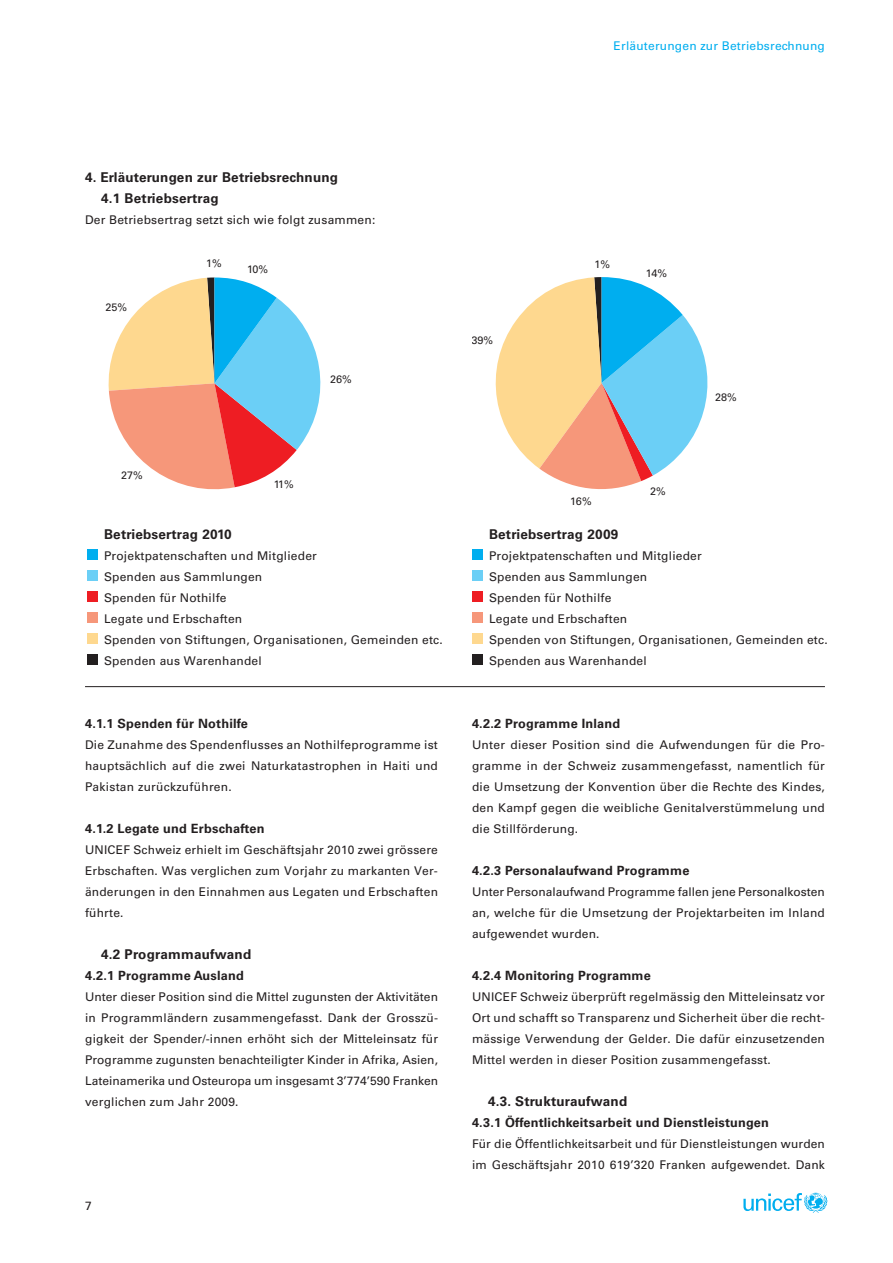
<style>
.page{position:relative;width:893px;height:1263px;background:#fff}
.page>*{position:absolute;margin:0;border:0;box-sizing:border-box;transform-origin:0 0}
.t1{font:700 13.5px/21px "Univers LT Std";letter-spacing:.015em;color:#231f20}
.t2{font:700 12.75px "Univers LT Std";letter-spacing:.015em;color:#231f20}
.t3{font:12px/21px "Univers LT Std";letter-spacing:.015em;color:#231f20;text-align:justify}
.t4{font:12px "Univers LT Std";letter-spacing:.015em;color:#00aeef}
.t5{font:10.8px "Univers LT";color:#231f20}
</style>
<div class="page">
<svg style="left:743px;top:1193px;width:84px;height:20px"></svg>
<svg style="left:495px;top:277px;width:213px;height:212px"></svg>
<svg style="left:108px;top:277px;width:213px;height:213px"></svg>
<div style="left:87px;top:549px;width:11px;height:11px;background:#00aeef"></div>
<div style="left:87px;top:570px;width:11px;height:11px;background:#6bcff6"></div>
<div style="left:87px;top:591px;width:11px;height:11px;background:#ee1d23"></div>
<div style="left:87px;top:612px;width:11px;height:11px;background:#f6977a"></div>
<div style="left:87px;top:633px;width:11px;height:11px;background:#fed88f"></div>
<div style="left:87px;top:654px;width:11px;height:11px;background:#231f20"></div>
<div style="left:472px;top:549px;width:11px;height:11px;background:#00aeef"></div>
<div style="left:472px;top:570px;width:11px;height:11px;background:#6bcff6"></div>
<div style="left:472px;top:591px;width:11px;height:11px;background:#ee1d23"></div>
<div style="left:472px;top:612px;width:11px;height:11px;background:#f6977a"></div>
<div style="left:472px;top:633px;width:11px;height:11px;background:#fed88f"></div>
<div style="left:472px;top:654px;width:11px;height:11px;background:#231f20"></div>
<hr style="left:85px;top:686px;width:740px;height:1px;background:#231f20">
<p class="t4" style="left:614px;top:41px;width:213px">Erläuterungen zur Betriebsrechnung</p>
<p class="t1" style="left:101px;top:167px;width:239px;text-indent:-16px">4. Erläuterungen zur Betriebsrechnung<br>4.1 Betriebsertrag</p>
<p class="t3" style="left:85px;top:210px;width:292px">Der Betriebsertrag setzt sich wie folgt zusammen:</p>
<p class="t5" style="left:105px;top:303px;width:23px">25%</p>
<p class="t5" style="left:121px;top:471px;width:23px">27%</p>
<p class="t5" style="left:206px;top:259px;width:17px">1%</p>
<p class="t5" style="left:247px;top:266px;width:23px">10%</p>
<p class="t5" style="left:330px;top:375px;width:23px">26%</p>
<p class="t5" style="left:274px;top:480px;width:22px">11%</p>
<p class="t1" style="left:104px;top:524px;width:129px">Betriebsertrag 2010</p>
<p class="t3" style="left:104px;top:546px;width:340px;text-align:left">Projektpatenschaften und Mitglieder<br>Spenden aus Sammlungen<br>Spenden für Nothilfe<br>Legate und Erbschaften<br>Spenden von Stiftungen, Organisationen, Gemeinden etc.<br>Spenden aus Warenhandel</p>
<p class="t2" style="left:85px;top:718px;width:164px">4.1.1 Spenden für Nothilfe</p>
<p class="t3" style="left:85px;top:735px;width:354px">Die Zunahme des Spendenflusses an Nothilfeprogramme ist hauptsächlich auf die zwei Naturkatastrophen in Haiti und Pakistan zurückzuführen.</p>
<p class="t2" style="left:85px;top:823px;width:181px">4.1.2 Legate und Erbschaften</p>
<p class="t3" style="left:85px;top:840px;width:354px">UNICEF Schweiz erhielt im Geschäftsjahr 2010 zwei grössere Erbschaften. Was verglichen zum Vorjahr zu markanten Ver&shy;änderungen in den Einnahmen aus Legaten und Erbschaften führte.</p>
<p class="t1" style="left:101px;top:944px;width:152px">4.2 Programmaufwand</p>
<p class="t2" style="left:85px;top:970px;width:160px">4.2.1 Programme Ausland</p>
<p class="t3" style="left:85px;top:987px;width:354px">Unter dieser Position sind die Mittel zugunsten der Aktivitäten in Programmländern zusammengefasst. Dank der Grosszü&shy;gigkeit der Spender/-innen erhöht sich der Mitteleinsatz für Programme zugunsten benachteiligter Kinder in Afrika, Asien, Lateinamerika und Osteuropa um insgesamt 3’774’590 Franken verglichen zum Jahr 2009.</p>
<p class="t3" style="left:85px;top:1196px;width:8px">7</p>
<p class="t5" style="left:471px;top:336px;width:23px">39%</p>
<p class="t5" style="left:594px;top:260px;width:17px">1%</p>
<p class="t5" style="left:646px;top:270px;width:23px">14%</p>
<p class="t5" style="left:570px;top:497px;width:23px">16%</p>
<p class="t5" style="left:650px;top:487px;width:17px">2%</p>
<p class="t5" style="left:715px;top:393px;width:23px">28%</p>
<p class="t1" style="left:489px;top:524px;width:131px">Betriebsertrag 2009</p>
<p class="t3" style="left:489px;top:546px;width:340px;text-align:left">Projektpatenschaften und Mitglieder<br>Spenden aus Sammlungen<br>Spenden für Nothilfe<br>Legate und Erbschaften<br>Spenden von Stiftungen, Organisationen, Gemeinden etc.<br>Spenden aus Warenhandel</p>
<p class="t2" style="left:472px;top:718px;width:150px">4.2.2 Programme Inland</p>
<p class="t3" style="left:472px;top:735px;width:354px">Unter dieser Position sind die Aufwendungen für die Pro&shy;gramme in der Schweiz zusammengefasst, namentlich für die Umsetzung der Konvention über die Rechte des Kindes, den Kampf gegen die weibliche Genitalverstümmelung und die Stillförderung.</p>
<p class="t2" style="left:472px;top:865px;width:219px">4.2.3 Personalaufwand Programme</p>
<p class="t3" style="left:472px;top:882px;width:354px">Unter Personalaufwand Programme fallen jene Personalkosten an, welche für die Umsetzung der Projektarbeiten im Inland aufgewendet wurden.</p>
<p class="t2" style="left:472px;top:970px;width:180px">4.2.4 Monitoring Programme</p>
<p class="t3" style="left:472px;top:987px;width:354px">UNICEF Schweiz überprüft regelmässig den Mitteleinsatz vor Ort und schafft so Transparenz und Sicherheit über die recht&shy;mässige Verwendung der Gelder. Die dafür einzusetzenden Mittel werden in dieser Position zusammengefasst.</p>
<p class="t1" style="left:488px;top:1091px;width:141px">4.3. Strukturaufwand</p>
<p class="t2" style="left:472px;top:1117px;width:299px">4.3.1 Öffentlichkeitsarbeit und Dienstleistungen</p>
<p class="t3" style="left:472px;top:1134px;width:354px">Für die Öffentlichkeitsarbeit und für Dienstleistungen wurden im Geschäftsjahr 2010 619’320 Franken aufgewendet. Dank</p>
</div>
